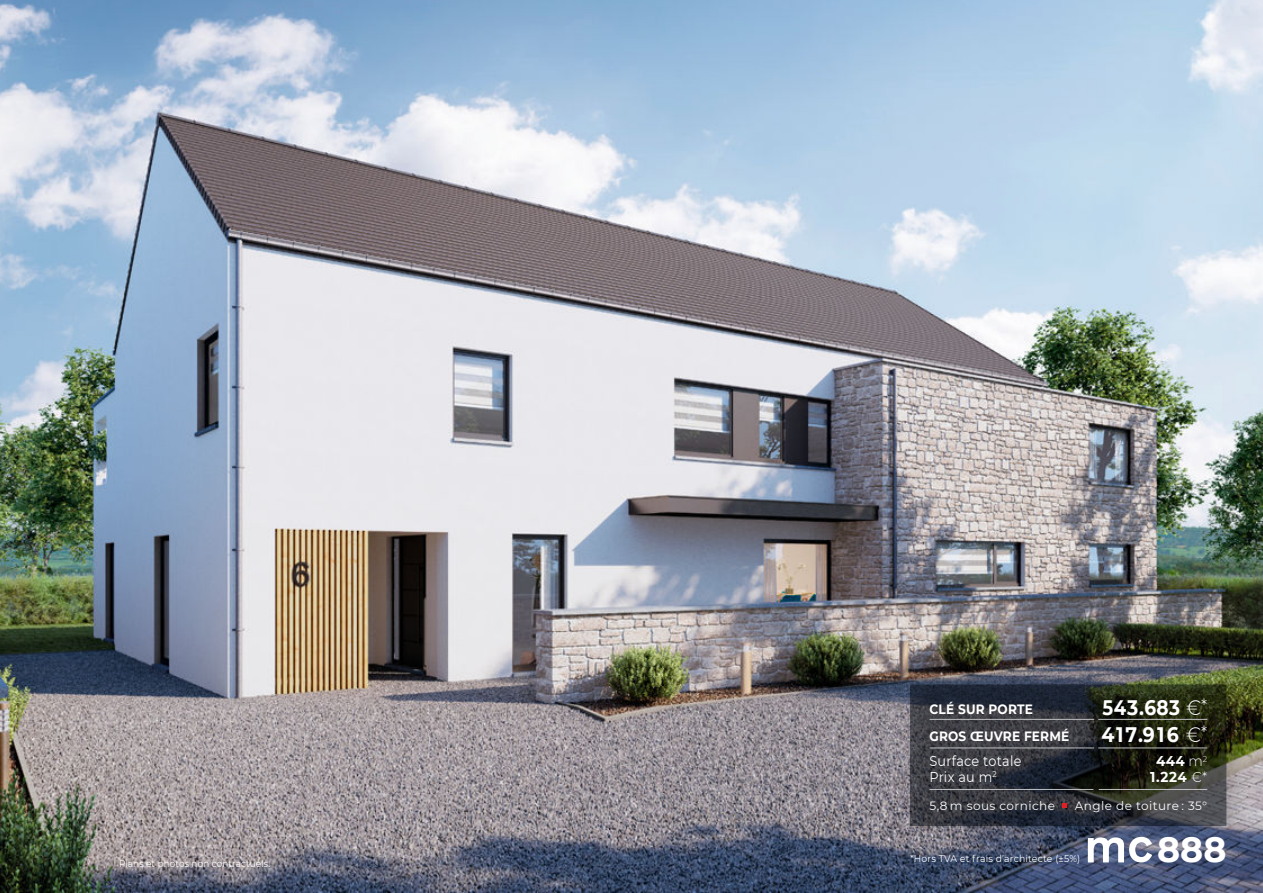
<style>
.page{position:relative;width:1263px;height:893px;background:#fff}
.page>*{position:absolute;margin:0;border:0;box-sizing:border-box;transform-origin:0 0}
.t1{font:700 34.95px "Montserrat";color:#fff}
.t2{font:700 21px/27px "Montserrat";letter-spacing:.06em;color:#fff;scale:.86 1}
.t3{font:14.25px/15.9px "Montserrat";letter-spacing:.02em;color:#fff;scale:.9 1}
.t4{font:700 14.25px/15.9px "Montserrat";letter-spacing:.03em;color:#fff;text-align:center;scale:.95 1}
.t5{font:700 13.5px/27px "Montserrat";letter-spacing:.015em;color:#fff;scale:.9 1}
.t6{font:12px "Montserrat";letter-spacing:.035em;color:#fff}
.t7{font:9.75px "Montserrat";letter-spacing:.015em;color:#fff;scale:.95 1}
.t8{font:9.75px "Montserrat";letter-spacing:.015em;color:#fff;scale:.9 1}
.s1{font-weight:300}
.s2{font-weight:300;font-size:18px}
</style>
<div class="page">
<img style="left:0;top:0;width:1263px;height:893px">
<svg style="left:1088px;top:840px;width:64px;height:22px"></svg>
<div style="left:904px;top:669px;width:345px;height:171px;background:#000;opacity:.16"></div>
<svg style="left:910px;top:684px;width:316px;height:142px;background:#2e3132"></svg>
<p class="t5" style="left:929px;top:696px;width:157px">CLÉ SUR PORTE<br>GROS ŒUVRE FERMÉ</p>
<p class="t3" style="left:929px;top:754px;width:104px">Surface totale<br>Prix au m<sup>2</sup></p>
<h2 class="t2" style="left:1101px;top:695px;width:124px">543.683 <span class="s1">€</span><span class="s2">*<br></span>417.916 <span class="s1">€</span><span class="s2">*</span></h2>
<p class="t4" style="left:1150px;top:753px;width:62px">444 <span class="s1">m</span><sup>2<br></sup>1.224 <span class="s1">€*</span></p>
<p class="t6" style="left:929px;top:797px;width:127px">5,8 m sous corniche</p>
<p class="t6" style="left:1075px;top:797px;width:134px">Angle de toiture : 35°</p>
<p class="t8" style="left:119px;top:859px;width:169px">Plans et photos non contractuels.</p>
<p class="t7" style="left:910px;top:855px;width:181px">*Hors TVA et frais d’architecte (±5%)</p>
<h1 class="t1" style="left:1157px;top:825px;width:71px">888</h1>
</div>
